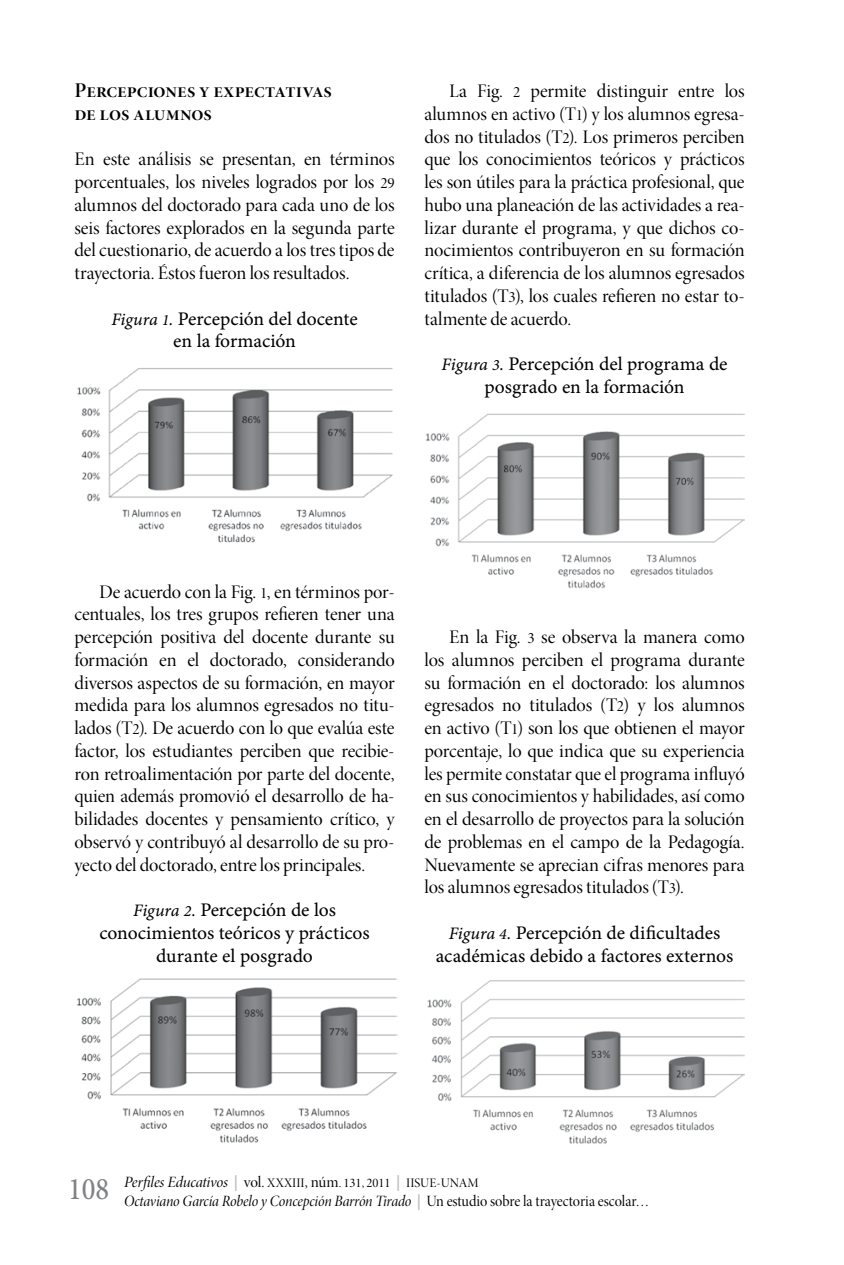
<style>
.page{position:relative;width:844px;height:1265px;background:#fff}
.page>*{position:absolute;margin:0;border:0;box-sizing:border-box;transform-origin:0 0}
.t1{font:500 31.5px "Minion Pro";color:#808285;scale:.9 1}
.t2{font:21px/22.8px "Minion Pro Semibold Disp";letter-spacing:-.005em;color:#000}
.t3{font:19.25px/22.8px "Minion Pro Disp";letter-spacing:-.01em;color:#000;text-align:justify}
.t4{font:19.25px/22.8px "Minion Pro Capt";letter-spacing:-.03em;color:#000;text-align:center}
.t5{font:15.75px "Minion Pro It Disp";letter-spacing:-.01em;color:#000;scale:.95 1}
.t6{font:13.12px "Minion Pro Disp";color:#000}
.s1{font-size:15.75px}
.s2{font-family:"Minion Pro It Capt";font-size:17.5px}
.s3{font-family:"Minion Pro It Capt";font-size:15.75px}
.s4{font-family:"Minion Pro It Disp";font-size:15.75px}
.s5{font-family:"Minion Pro Bold Capt";font-size:15.75px;color:#bcbec0}
.s6{font-family:"Minion Pro Bold Capt";color:#bcbec0}
.s7{font-family:"Minion Pro Disp"}
</style>
<div class="page">
<img style="left:77px;top:368px;width:316px;height:175px">
<img style="left:77px;top:978px;width:320px;height:165px">
<img style="left:425px;top:413px;width:319px;height:176px">
<img style="left:427px;top:980px;width:317px;height:164px">
<p class="t2" style="left:74px;top:79px;width:259px">Percepciones y expectativas de los alumnos</p>
<p class="t3" style="left:74px;top:148px;width:321px">En este análisis se presentan, en términos porcentuales, los niveles logrados por los <span class="s1">29 </span>alumnos del doctorado para cada uno de los seis factores explorados en la segunda parte del cuestionario, de acuerdo a los tres tipos de trayectoria. Éstos fueron los resultados.</p>
<p class="t4" style="left:111px;top:307px;width:248px"><span class="s2">Figura</span> <span class="s3">1</span><span class="s2">.</span> Percepción del docente en la formación</p>
<p class="t3" style="left:424px;top:80px;width:322px;text-indent:25px">La Fig. <span class="s1">2</span> permite distinguir entre los alumnos en activo (T<span class="s1">1</span>) y los alumnos egresa&shy;dos no titulados (T<span class="s1">2</span>). Los primeros perciben que los conocimientos teóricos y prácticos les son útiles para la práctica profesional, que hubo una planeación de las actividades a rea&shy;lizar durante el programa, y que dichos co&shy;nocimientos contribuyeron en su formación crítica, a diferencia de los alumnos egresados titulados (T<span class="s1">3</span>), los cuales refieren no estar to&shy;talmente de acuerdo.</p>
<p class="t4" style="left:441px;top:353px;width:287px"><span class="s2">Figura</span> <span class="s3">3</span><span class="s2">.</span> Percepción del programa de posgrado en la formación</p>
<p class="t3" style="left:74px;top:581px;width:321px;text-indent:25px">De acuerdo con la Fig. <span class="s1">1</span>, en términos por&shy;centuales, los tres grupos refieren tener una percepción positiva del docente durante su formación en el doctorado, considerando diversos aspectos de su formación, en mayor medida para los alumnos egresados no titu&shy;lados (T<span class="s1">2</span>). De acuerdo con lo que evalúa este factor, los estudiantes perciben que recibie&shy;ron retroalimentación por parte del docente, quien además promovió el desarrollo de ha&shy;bilidades docentes y pensamiento crítico, y observó y contribuyó al desarrollo de su pro&shy;yecto del doctorado, entre los principales.</p>
<p class="t4" style="left:99px;top:899px;width:272px"><span class="s2">Figura</span> <span class="s3">2</span><span class="s2">.</span> Percepción de los conocimientos teóricos y prácticos durante el posgrado</p>
<p class="t3" style="left:424px;top:626px;width:321px;text-indent:25px">En la Fig. <span class="s1">3</span> se observa la manera como los alumnos perciben el programa durante su formación en el doctorado: los alumnos egresados no titulados (T<span class="s1">2</span>) y los alumnos en activo (T<span class="s1">1</span>) son los que obtienen el mayor porcentaje, lo que indica que su experiencia les permite constatar que el programa influyó en sus conocimientos y habilidades, así como en el desarrollo de proyectos para la solución de problemas en el campo de la Pedagogía.<br>Nuevamente se aprecian cifras menores para los alumnos egresados titulados (T<span class="s1">3</span>).</p>
<p class="t4" style="left:435px;top:921px;width:299px"><span class="s2">Figura</span> <span class="s3">4</span><span class="s2">.</span> Percepción de dificultades académicas debido a factores externos</p>
<h1 class="t1" style="left:68px;top:1167px;width:47px">108</h1>
<p class="t6" style="left:124px;top:1175px;width:356px"><span class="s4">Perfiles Educativos</span> <span class="s5">|</span> <span class="s1">vol.</span> XXXIII<span class="s1">, núm</span>. 131, 2011 <span class="s5">|</span> IISUE-UNAM</p>
<p class="t5" style="left:124px;top:1192px;width:554px">Octaviano García Robelo y Concepción Barrón Tirado <span class="s6">|</span> <span class="s7">Un estudio sobre la trayectoria escolar…</span></p>
</div>
